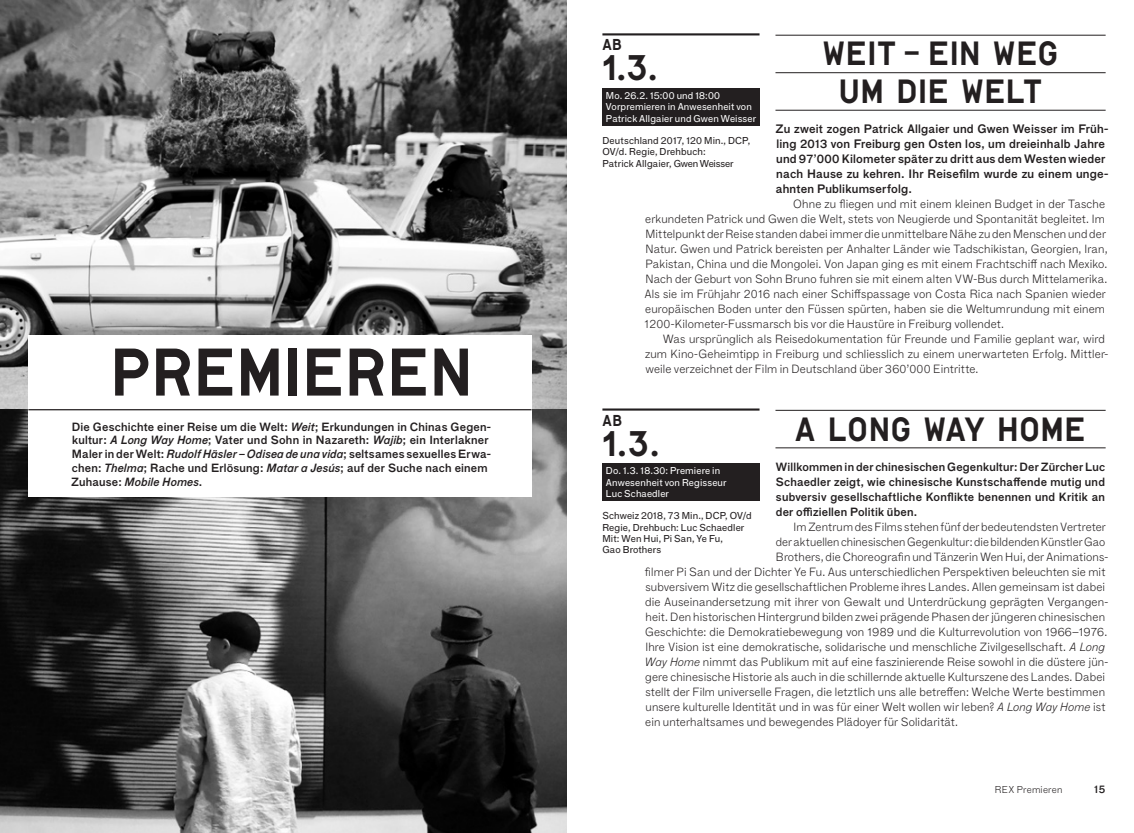
<style>
.page{position:relative;width:1134px;height:833px;background:#fff}
.page>*{position:absolute;margin:0;border:0;box-sizing:border-box;transform-origin:0 0}
.t1{font:63.75px "Lutz Headline";letter-spacing:.005em;color:#231f20}
.t2{font:33.75px "Lutz Headline";color:#231f20}
.t3{font:31.88px/37.5px "Lutz Headline";letter-spacing:.02em;color:#231f20;text-align:center}
.t4{font:15px "Lutz Headline";color:#231f20}
.t5{font:11.88px/15px "F Grotesk Demi";letter-spacing:.015em;color:#231f20}
.t6{font:100 11.5px/15px "F Grotesk";letter-spacing:.01em;color:#231f20}
.t7{font:11.5px/13.8px "F Grotesk Demi";letter-spacing:.02em;color:#231f20;text-align:justify}
.t8{font:10.62px "F Grotesk Demi";color:#231f20}
.t9{font:9.75px/11.2px "F Grotesk";letter-spacing:.015em;color:#231f20}
.t10{font:100 9.75px "F Grotesk";letter-spacing:.025em;color:#231f20}
.t11{font:9.62px/11.2px "F Grotesk";letter-spacing:.015em;color:#fff}
.s1{font-style:italic}
</style>
<div class="page">
<div style="left:602px;top:463px;width:157px;height:37px;background:#231f20"></div>
<hr style="left:775px;top:410px;width:331px;height:1px;background:#231f20">
<hr style="left:775px;top:447px;width:331px;height:1px;background:#231f20">
<hr style="left:602px;top:408px;width:157px;height:2px;background:#231f20">
<div style="left:602px;top:88px;width:157px;height:37px;background:#231f20"></div>
<hr style="left:775px;top:35px;width:331px;height:1px;background:#231f20">
<hr style="left:775px;top:72px;width:331px;height:1px;background:#231f20">
<hr style="left:775px;top:110px;width:331px;height:1px;background:#231f20">
<hr style="left:602px;top:33px;width:157px;height:2px;background:#231f20">
<img style="left:0;top:0;width:567px;height:833px">
<div style="left:28px;top:335px;width:503px;height:162px;background:#fff"></div>
<hr style="left:28px;top:409px;width:503px;height:1px;background:#231f20">
<h1 class="t1" style="left:110px;top:330px;width:364px">PREMIEREN</h1>
<p class="t7" style="left:71px;top:420px;width:422px;text-align:left">Die Geschichte einer Reise um die Welt: <span class="s1">Weit</span>; Erkundungen in Chinas Gegen&shy;kultur: <span class="s1">A Long Way Home</span>; Vater und Sohn in Nazareth: <span class="s1">Wajib</span>; ein Interlakner Maler in der Welt: <span class="s1">Rudolf Häsler – Odisea de una vida</span>; seltsames sexuelles Erwa&shy;chen: <span class="s1">Thelma</span>; Rache und Erlösung: <span class="s1">Matar a Jesús</span>; auf der Suche nach einem Zuhause: <span class="s1">Mobile Homes</span>.</p>
<h3 class="t4" style="left:602px;top:35px;width:21px">AB</h3>
<h2 class="t2" style="left:602px;top:46px;width:57px">1.3.</h2>
<p class="t11" style="left:606px;top:90px;width:152px">Mo. 26.2. 15:00 und 18:00<br>Vorpremieren in Anwesenheit von<br>Patrick Allgaier und Gwen Weisser</p>
<p class="t9" style="left:602px;top:135px;width:149px">Deutschland 2017, 120 Min., DCP,<br>OV/d. Regie, Drehbuch:<br>Patrick Allgaier, Gwen Weisser</p>
<h3 class="t3" style="left:823px;top:34px;width:237px">WEIT – EIN WEG<br>UM DIE WELT</h3>
<p class="t5" style="left:775px;top:121px;width:334px">Zu zweit zogen Patrick Allgaier und Gwen Weisser im Früh&shy;ling 2013 von Freiburg gen Osten los, um dreieinhalb Jahre und 97’000 Kilometer später zu dritt aus dem Westen wieder nach Hause zu kehren. Ihr Reisefilm wurde zu einem unge&shy;ahnten Publikumserfolg.</p>
<p class="t6" style="left:645px;top:196px;width:464px;text-indent:149px">Ohne zu fliegen und mit einem kleinen Budget in der Tasche erkundeten Patrick und Gwen die Welt, stets von Neugierde und Spontanität begleitet. Im Mittelpunkt der Reise standen dabei immer die unmittelbare Nähe zu den Menschen und der Natur. Gwen und Patrick bereisten per Anhalter Länder wie Tadschikistan, Georgien, Iran, Pakistan, China und die Mongolei. Von Japan ging es mit einem Frachtschiff nach Mexiko.<br>Nach der Geburt von Sohn Bruno fuhren sie mit einem alten VW-Bus durch Mittelamerika.<br>Als sie im Frühjahr 2016 nach einer Schiffspassage von Costa Rica nach Spanien wieder europäischen Boden unter den Füssen spürten, haben sie die Weltumrundung mit einem 1200-Kilometer-Fussmarsch bis vor die Haustüre in Freiburg vollendet.</p>
<p class="t6" style="left:645px;top:331px;width:465px;text-indent:18px">Was ursprünglich als Reisedokumentation für Freunde und Familie geplant war, wird zum Kino-Geheimtipp in Freiburg und schliesslich zu einem unerwarteten Erfolg. Mittler&shy;weile verzeichnet der Film in Deutschland über 360’000 Eintritte.</p>
<h3 class="t4" style="left:602px;top:410px;width:21px">AB</h3>
<h2 class="t2" style="left:602px;top:421px;width:59px">1.3.</h2>
<p class="t11" style="left:606px;top:465px;width:122px">Do. 1.3. 18.30: Premiere in<br>Anwesenheit von Regisseur<br>Luc Schaedler</p>
<p class="t9" style="left:602px;top:510px;width:151px">Schweiz 2018, 73 Min., DCP, OV/d<br>Regie, Drehbuch: Luc Schaedler<br>Mit: Wen Hui, Pi San, Ye Fu,<br>Gao Brothers</p>
<h3 class="t3" style="left:795px;top:409px;width:292px">A LONG WAY HOME</h3>
<p class="t7" style="left:776px;top:459px;width:331px;line-height:15px">Willkommen in der chinesischen Gegenkultur: Der Zürcher Luc Schaedler zeigt, wie chinesische Kunstschaffende mutig und subversiv gesellschaftliche Konflikte benennen und Kritik an der offiziellen Politik üben.</p>
<p class="t6" style="left:794px;top:518px;width:314px">Im Zentrum des Films stehen fünf der bedeutendsten Vertreter</p>
<p class="t6" style="left:776px;top:533px;width:331px">der aktuellen chinesischen Gegenkultur: die bildenden Künstler Gao</p>
<p class="t6" style="left:776px;top:548px;width:334px">Brothers, die Choreografin und Tänzerin Wen Hui, der Animations-</p>
<p class="t6" style="left:645px;top:563px;width:462px">filmer Pi San und der Dichter Ye Fu. Aus unterschiedlichen Perspektiven beleuchten sie mit</p>
<p class="t6" style="left:645px;top:578px;width:461px">subversivem Witz die gesellschaftlichen Probleme ihres Landes. Allen gemeinsam ist dabei</p>
<p class="t6" style="left:645px;top:593px;width:465px">die Auseinandersetzung mit ihrer von Gewalt und Unterdrückung geprägten Vergangen-</p>
<p class="t6" style="left:646px;top:608px;width:461px">heit. Den historischen Hintergrund bilden zwei prägende Phasen der jüngeren chinesischen</p>
<p class="t6" style="left:645px;top:623px;width:464px">Geschichte: die Demokratiebewegung von 1989 und die Kulturrevolution von 1966–1976.</p>
<p class="t6" style="left:645px;top:638px;width:461px">Ihre Vision ist eine demokratische, solidarische und menschliche Zivilgesellschaft. <span class="s1">A Long</span></p>
<p class="t6" style="left:645px;top:653px;width:465px"><span class="s1">Way Home</span> nimmt das Publikum mit auf eine faszinierende Reise sowohl in die düstere jün-</p>
<p class="t6" style="left:645px;top:668px;width:461px">gere chinesische Historie als auch in die schillernde aktuelle Kulturszene des Landes. Dabei</p>
<p class="t6" style="left:645px;top:683px;width:461px">stellt der Film universelle Fragen, die letztlich uns alle betreffen: Welche Werte bestimmen</p>
<p class="t6" style="left:645px;top:698px;width:461px">unsere kulturelle Identität und in was für einer Welt wollen wir leben? <span class="s1">A Long Way Home</span> ist</p>
<p class="t6" style="left:645px;top:713px;width:314px">ein unterhaltsames und bewegendes Plädoyer für Solidarität.</p>
<p class="t10" style="left:995px;top:783px;width:69px">REX Premieren</p>
<p class="t8" style="left:1094px;top:783px;width:13px">15</p>
</div>
